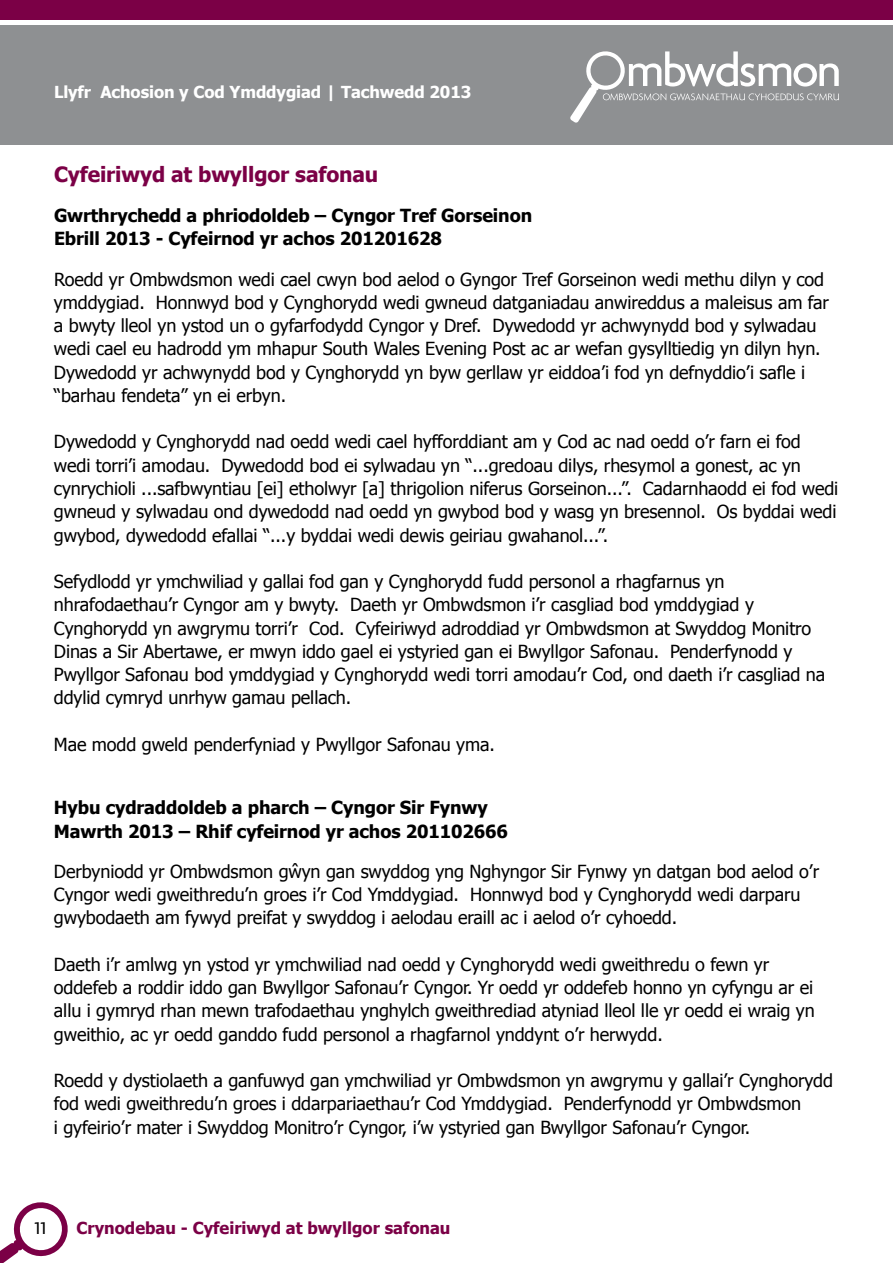
<style>
.page{position:relative;width:893px;height:1263px;background:#fff}
.page>*{position:absolute;margin:0;border:0;box-sizing:border-box;transform-origin:0 0}
.t1{font:700 21px "Tahoma";letter-spacing:-.005em;color:#7b0046}
.t2{font:18px/23.2px "Tahoma";letter-spacing:-.005em;color:#000}
.t3{font:700 18px/23.2px "Tahoma";letter-spacing:-.005em;color:#000}
.t4{font:500 18px "Agenda";color:#000}
.t5{font:700 16.5px "Tahoma";letter-spacing:-.005em;color:#fff}
.t6{font:700 16.5px "Tahoma";color:#7b0046}
</style>
<div class="page">
<div style="left:0;top:26px;width:893px;height:119px;background:#8e9092"></div>
<div style="left:0;top:0;width:893px;height:20px;background:#7b0046"></div>
<svg style="left:570px;top:51px;width:269px;height:72px"></svg>
<svg style="left:0;top:1202px;width:68px;height:61px"></svg>
<p class="t5" style="left:54px;top:80px;width:419px">Llyfr Achosion y Cod Ymddygiad | Tachwedd 2013</p>
<p class="t1" style="left:54px;top:160px;width:326px">Cyfeiriwyd at bwyllgor safonau</p>
<p class="t3" style="left:54px;top:203px;width:480px">Gwrthrychedd a phriodoldeb – Cyngor Tref Gorseinon<br>Ebrill 2013 - Cyfeirnod yr achos 201201628</p>
<p class="t2" style="left:54px;top:267px;width:777px">Roedd yr Ombwdsmon wedi cael cwyn bod aelod o Gyngor Tref Gorseinon wedi methu dilyn y cod ymddygiad. Honnwyd bod y Cynghorydd wedi gwneud datganiadau anwireddus a maleisus am far a bwyty lleol yn ystod un o gyfarfodydd Cyngor y Dref. Dywedodd yr achwynydd bod y sylwadau wedi cael eu hadrodd ym mhapur South Wales Evening Post ac ar wefan gysylltiedig yn dilyn hyn.<br>Dywedodd yr achwynydd bod y Cynghorydd yn byw gerllaw yr eiddoa’i fod yn defnyddio’i safle i “barhau fendeta” yn ei erbyn.</p>
<p class="t2" style="left:54px;top:429px;width:786px">Dywedodd y Cynghorydd nad oedd wedi cael hyfforddiant am y Cod ac nad oedd o’r farn ei fod wedi torri’i amodau. Dywedodd bod ei sylwadau yn “...gredoau dilys, rhesymol a gonest, ac yn cynrychioli ...safbwyntiau [ei] etholwyr [a] thrigolion niferus Gorseinon...”. Cadarnhaodd ei fod wedi gwneud y sylwadau ond dywedodd nad oedd yn gwybod bod y wasg yn bresennol. Os byddai wedi gwybod, dywedodd efallai “...y byddai wedi dewis geiriau gwahanol...”.</p>
<p class="t2" style="left:54px;top:569px;width:773px">Sefydlodd yr ymchwiliad y gallai fod gan y Cynghorydd fudd personol a rhagfarnus yn nhrafodaethau’r Cyngor am y bwyty. Daeth yr Ombwdsmon i’r casgliad bod ymddygiad y Cynghorydd yn awgrymu torri’r Cod. Cyfeiriwyd adroddiad yr Ombwdsmon at Swyddog Monitro Dinas a Sir Abertawe, er mwyn iddo gael ei ystyried gan ei Bwyllgor Safonau. Penderfynodd y Pwyllgor Safonau bod ymddygiad y Cynghorydd wedi torri amodau’r Cod, ond daeth i’r casgliad na ddylid cymryd unrhyw gamau pellach.</p>
<p class="t2" style="left:54px;top:732px;width:442px">Mae modd gweld penderfyniad y Pwyllgor Safonau yma.</p>
<p class="t3" style="left:54px;top:795px;width:456px">Hybu cydraddoldeb a pharch – Cyngor Sir Fynwy<br>Mawrth 2013 – Rhif cyfeirnod yr achos 201102666</p>
<p class="t2" style="left:54px;top:859px;width:767px">Derbyniodd yr Ombwdsmon gŵyn gan swyddog yng Nghyngor Sir Fynwy yn datgan bod aelod o’r<br>Cyngor wedi gweithredu’n groes i’r Cod Ymddygiad. Honnwyd bod y Cynghorydd wedi darparu gwybodaeth am fywyd preifat y swyddog i aelodau eraill ac i aelod o’r cyhoedd.</p>
<p class="t2" style="left:54px;top:952px;width:762px">Daeth i’r amlwg yn ystod yr ymchwiliad nad oedd y Cynghorydd wedi gweithredu o fewn yr oddefeb a roddir iddo gan Bwyllgor Safonau’r Cyngor. Yr oedd yr oddefeb honno yn cyfyngu ar ei allu i gymryd rhan mewn trafodaethau ynghylch gweithrediad atyniad lleol lle yr oedd ei wraig yn gweithio, ac yr oedd ganddo fudd personol a rhagfarnol ynddynt o’r herwydd.</p>
<p class="t2" style="left:54px;top:1068px;width:781px">Roedd y dystiolaeth a ganfuwyd gan ymchwiliad yr Ombwdsmon yn awgrymu y gallai’r Cynghorydd fod wedi gweithredu’n groes i ddarpariaethau’r Cod Ymddygiad. Penderfynodd yr Ombwdsmon<br>i gyfeirio’r mater i Swyddog Monitro’r Cyngor, i’w ystyried gan Bwyllgor Safonau’r Cyngor.</p>
<p class="t4" style="left:35px;top:1217px;width:13px">11</p>
<p class="t6" style="left:77px;top:1216px;width:375px">Crynodebau - Cyfeiriwyd at bwyllgor safonau</p>
</div>
